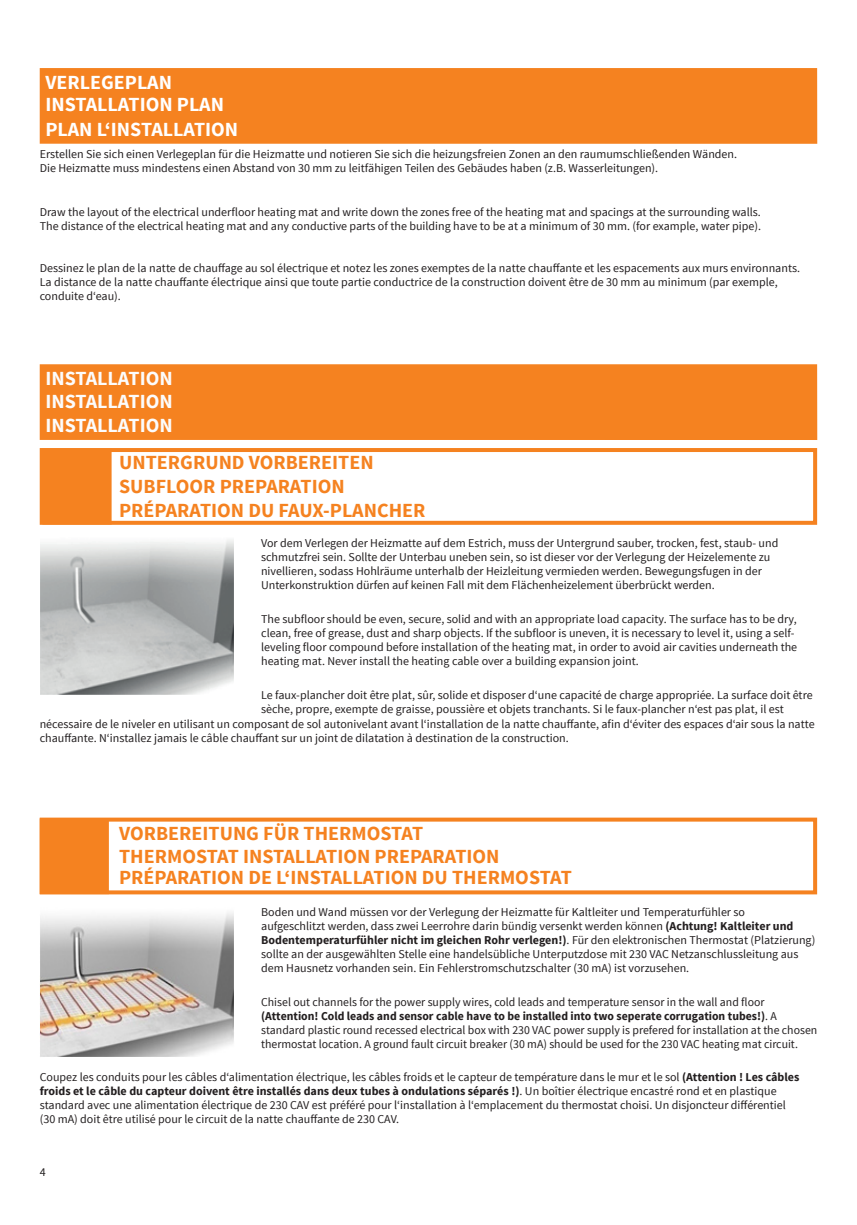
<style>
.page{position:relative;width:857px;height:1225px;background:#fff}
.page>*{position:absolute;margin:0;border:0;box-sizing:border-box;transform-origin:0 0}
.t1{font:700 20px "Source Sans Pro";color:#f58220}
.t2{font:700 20px "Source Sans Pro";color:#fff}
.t3{font:700 20px "Source Sans Pro";color:#fcfcfc}
.t4{font:12px/14px "Source Sans Pro";color:#231f20}
.s1{font-weight:700}
</style>
<div class="page">
<img style="left:40px;top:540px;width:193px;height:155px">
<div style="left:40px;top:448px;width:776px;height:77px;border:4px solid #f58220"></div>
<div style="left:42px;top:449px;width:69px;height:75px;background:#f58220"></div>
<div style="left:40px;top:68px;width:776px;height:76px;background:#f58220"></div>
<div style="left:40px;top:364px;width:776px;height:76px;background:#f58220"></div>
<div style="left:40px;top:817px;width:776px;height:77px;border:4px solid #f58220"></div>
<img style="left:40px;top:913px;width:194px;height:144px">
<div style="left:40px;top:818px;width:69px;height:76px;background:#f58220"></div>
<h1 class="t2" style="left:45px;top:69px;width:128px">VERLEGEPLAN</h1>
<h1 class="t2" style="left:45px;top:92px;width:180px">INSTALLATION PLAN</h1>
<h1 class="t2" style="left:45px;top:116px;width:194px">PLAN L‘INSTALLATION</h1>
<p class="t4" style="left:40px;top:147px;width:698px">Erstellen Sie sich einen Verlegeplan für die Heizmatte und notieren Sie sich die heizungsfreien Zonen an den raumumschließenden Wänden.<br>Die Heizmatte muss mindestens einen Abstand von 30 mm zu leitfähigen Teilen des Gebäudes haben (z.B. Wasserleitungen).</p>
<p class="t4" style="left:40px;top:205px;width:722px">Draw the layout of the electrical underfloor heating mat and write down the zones free of the heating mat and spacings at the surrounding walls.<br>The distance of the electrical heating mat and any conductive parts of the building have to be at a minimum of 30 mm. (for example, water pipe).</p>
<p class="t4" style="left:40px;top:261px;width:761px">Dessinez le plan de la natte de chauffage au sol électrique et notez les zones exemptes de la natte chauffante et les espacements aux murs environnants.<br>La distance de la natte chauffante électrique ainsi que toute partie conductrice de la construction doivent être de 30 mm au minimum (par exemple, conduite d‘eau).</p>
<h1 class="t3" style="left:45px;top:365px;width:129px">INSTALLATION</h1>
<h1 class="t3" style="left:45px;top:388px;width:129px">INSTALLATION</h1>
<h1 class="t3" style="left:45px;top:412px;width:129px">INSTALLATION</h1>
<h1 class="t1" style="left:119px;top:450px;width:256px">UNTERGRUND VORBEREITEN</h1>
<h1 class="t1" style="left:119px;top:473px;width:227px">SUBFLOOR PREPARATION</h1>
<h1 class="t1" style="left:119px;top:497px;width:308px">PRÉPARATION DU FAUX-PLANCHER</h1>
<p class="t4" style="left:261px;top:536px;width:518px">Vor dem Verlegen der Heizmatte auf dem Estrich, muss der Untergrund sauber, trocken, fest, staub- und schmutzfrei sein. Sollte der Unterbau uneben sein, so ist dieser vor der Verlegung der Heizelemente zu nivellieren, sodass Hohlräume unterhalb der Heizleitung vermieden werden. Bewegungsfugen in der Unterkonstruktion dürfen auf keinen Fall mit dem Flächenheizelement überbrückt werden.</p>
<p class="t4" style="left:261px;top:612px;width:537px">The subfloor should be even, secure, solid and with an appropriate load capacity. The surface has to be dry, clean, free of grease, dust and sharp objects. If the subfloor is uneven, it is necessary to level it, using a self&shy;leveling floor compound before installation of the heating mat, in order to avoid air cavities underneath the heating mat. Never install the heating cable over a building expansion joint.</p>
<p class="t4" style="left:261px;top:688px;width:553px">Le faux-plancher doit être plat, sûr, solide et disposer d‘une capacité de charge appropriée. La surface doit être</p>
<p class="t4" style="left:261px;top:702px;width:524px">sèche, propre, exempte de graisse, poussière et objets tranchants. Si le faux-plancher n‘est pas plat, il est</p>
<p class="t4" style="left:40px;top:716px;width:776px">nécessaire de le niveler en utilisant un composant de sol autonivelant avant l‘installation de la natte chauffante, afin d‘éviter des espaces d‘air sous la natte</p>
<p class="t4" style="left:40px;top:730px;width:530px">chauffante. N‘installez jamais le câble chauffant sur un joint de dilatation à destination de la construction.</p>
<h1 class="t1" style="left:119px;top:821px;width:305px">VORBEREITUNG FÜR THERMOSTAT</h1>
<h1 class="t1" style="left:119px;top:843px;width:382px">THERMOSTAT INSTALLATION PREPARATION</h1>
<h1 class="t1" style="left:119px;top:864px;width:454px">PRÉPARATION DE L‘INSTALLATION DU THERMOSTAT</h1>
<p class="t4" style="left:261px;top:905px;width:555px">Boden und Wand müssen vor der Verlegung der Heizmatte für Kaltleiter und Temperaturfühler so<br>aufgeschlitzt werden, dass zwei Leerrohre darin bündig versenkt werden können <span class="s1">(Achtung! Kaltleiter und Bodentemperaturfühler nicht im gleichen Rohr verlegen!)</span>. Für den elektronischen Thermostat (Platzierung) sollte an der ausgewählten Stelle eine handelsübliche Unterputzdose mit 230 VAC Netzanschlussleitung aus dem Hausnetz vorhanden sein. Ein Fehlerstromschutzschalter (30 mA) ist vorzusehen.</p>
<p class="t4" style="left:261px;top:995px;width:557px">Chisel out channels for the power supply wires, cold leads and temperature sensor in the wall and floor <span class="s1">(Attention! Cold leads and sensor cable have to be installed into two seperate corrugation tubes!)</span>. A standard plastic round recessed electrical box with 230 VAC power supply is prefered for installation at the chosen thermostat location. A ground fault circuit breaker (30 mA) should be used for the 230 VAC heating mat circuit.</p>
<p class="t4" style="left:40px;top:1070px;width:760px">Coupez les conduits pour les câbles d‘alimentation électrique, les câbles froids et le capteur de température dans le mur et le sol <span class="s1">(Attention ! Les câbles froids et le câble du capteur doivent être installés dans deux tubes à ondulations séparés !)</span>. Un boîtier électrique encastré rond et en plastique standard avec une alimentation électrique de 230 CAV est préféré pour l‘installation à l‘emplacement du thermostat choisi. Un disjoncteur différentiel (30 mA) doit être utilisé pour le circuit de la natte chauffante de 230 CAV.</p>
<p class="t4" style="left:40px;top:1164px;width:7px">4</p>
</div>
